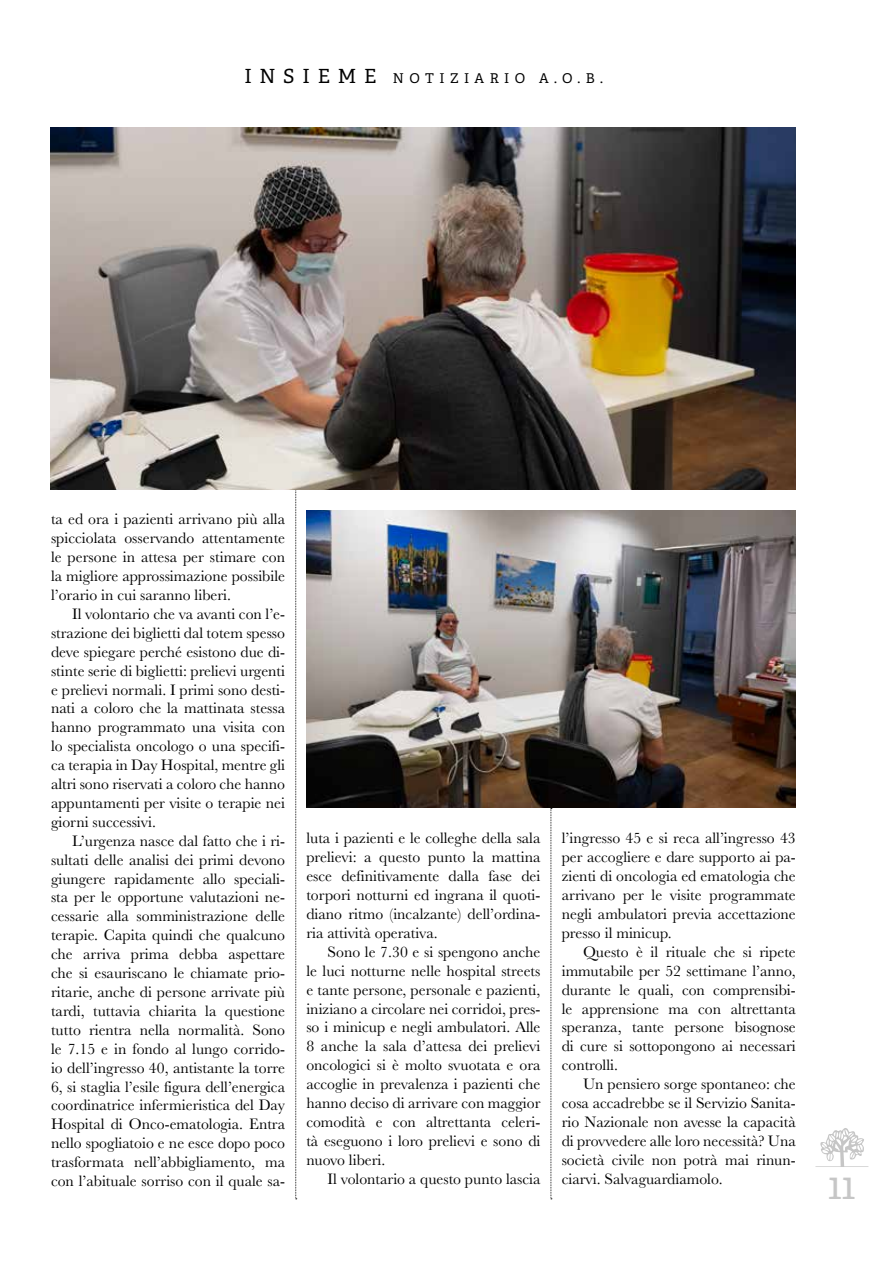
<style>
.page{position:relative;width:893px;height:1263px;background:#fff}
.page>*{position:absolute;margin:0;border:0;box-sizing:border-box;transform-origin:0 0}
.t1{font:37.5px "Adelle";color:#c6c6c6}
.t2{font:15.75px/18.9px "Baskerville";color:#000;text-align:justify}
.t3{font:13.5px "Adelle";letter-spacing:.4em;color:#000}
.s1{font-size:19.5px}
</style>
<div class="page">
<svg style="left:815px;top:1128px;width:53px;height:39px"></svg>
<svg style="left:551px;top:808px;width:1px;height:391px"></svg>
<svg style="left:295px;top:489px;width:2px;height:710px"></svg>
<img style="left:306px;top:510px;width:489px;height:298px">
<img style="left:51px;top:128px;width:744px;height:361px">
<p class="t3" style="left:244px;top:70px;width:360px"><span class="s1">INSIEME</span> NOTIZIARIO A.O.B.</p>
<p class="t2" style="left:51px;top:510px;width:236px">ta ed ora i pazienti arrivano più alla spicciolata osservando attentamente le persone in attesa per stimare con la migliore approssimazione possibile l’orario in cui saranno liberi.</p>
<p class="t2" style="left:51px;top:605px;width:236px;text-indent:21px">Il volontario che va avanti con l’e&shy;strazione dei biglietti dal totem spesso deve spiegare perché esistono due di&shy;stinte serie di biglietti: prelievi urgenti e prelievi normali. I primi sono desti&shy;nati a coloro che la mattinata stessa hanno programmato una visita con lo specialista oncologo o una specifi&shy;ca terapia in Day Hospital, mentre gli altri sono riservati a coloro che hanno appuntamenti per visite o terapie nei giorni successivi.</p>
<p class="t2" style="left:51px;top:831px;width:236px;text-indent:21px">L’urgenza nasce dal fatto che i ri&shy;sultati delle analisi dei primi devono giungere rapidamente allo speciali&shy;sta per le opportune valutazioni ne&shy;cessarie alla somministrazione delle terapie. Capita quindi che qualcuno che arriva prima debba aspettare che si esauriscano le chiamate prio&shy;ritarie, anche di persone arrivate più tardi, tuttavia chiarita la questione tutto rientra nella normalità. Sono le 7.15 e in fondo al lungo corrido&shy;io dell’ingresso 40, antistante la torre 6, si staglia l’esile figura dell’energica coordinatrice infermieristica del Day Hospital di Onco-ematologia. Entra nello spogliatoio e ne esce dopo poco trasformata nell’abbigliamento, ma con l’abituale sorriso con il quale sa-</p>
<p class="t2" style="left:306px;top:829px;width:236px">luta i pazienti e le colleghe della sala prelievi: a questo punto la mattina esce definitivamente dalla fase dei torpori notturni ed ingrana il quoti&shy;diano ritmo (incalzante) dell’ordina&shy;ria attività operativa.</p>
<p class="t2" style="left:306px;top:942px;width:236px;text-indent:21px">Sono le 7.30 e si spengono anche le luci notturne nelle hospital streets e tante persone, personale e pazienti, iniziano a circolare nei corridoi, pres&shy;so i minicup e negli ambulatori. Alle 8 anche la sala d’attesa dei prelievi oncologici si è molto svuotata e ora accoglie in prevalenza i pazienti che hanno deciso di arrivare con maggior comodità e con altrettanta celeri&shy;tà eseguono i loro prelievi e sono di nuovo liberi.</p>
<p class="t2" style="left:328px;top:1169px;width:214px">Il volontario a questo punto lascia</p>
<p class="t2" style="left:562px;top:829px;width:236px">l’ingresso 45 e si reca all’ingresso 43 per accogliere e dare supporto ai pa&shy;zienti di oncologia ed ematologia che arrivano per le visite programmate negli ambulatori previa accettazione presso il minicup.</p>
<p class="t2" style="left:562px;top:942px;width:236px;text-indent:21px">Questo è il rituale che si ripete immutabile per 52 settimane l’anno, durante le quali, con comprensibi&shy;le apprensione ma con altrettanta speranza, tante persone bisognose di cure si sottopongono ai necessari controlli.</p>
<p class="t2" style="left:562px;top:1075px;width:236px;text-indent:21px">Un pensiero sorge spontaneo: che cosa accadrebbe se il Servizio Sanita&shy;rio Nazionale non avesse la capacità di provvedere alle loro necessità? Una società civile non potrà mai rinun&shy;ciarvi. Salvaguardiamolo.</p>
<h1 class="t1" style="left:828px;top:1163px;width:29px">11</h1>
</div>
